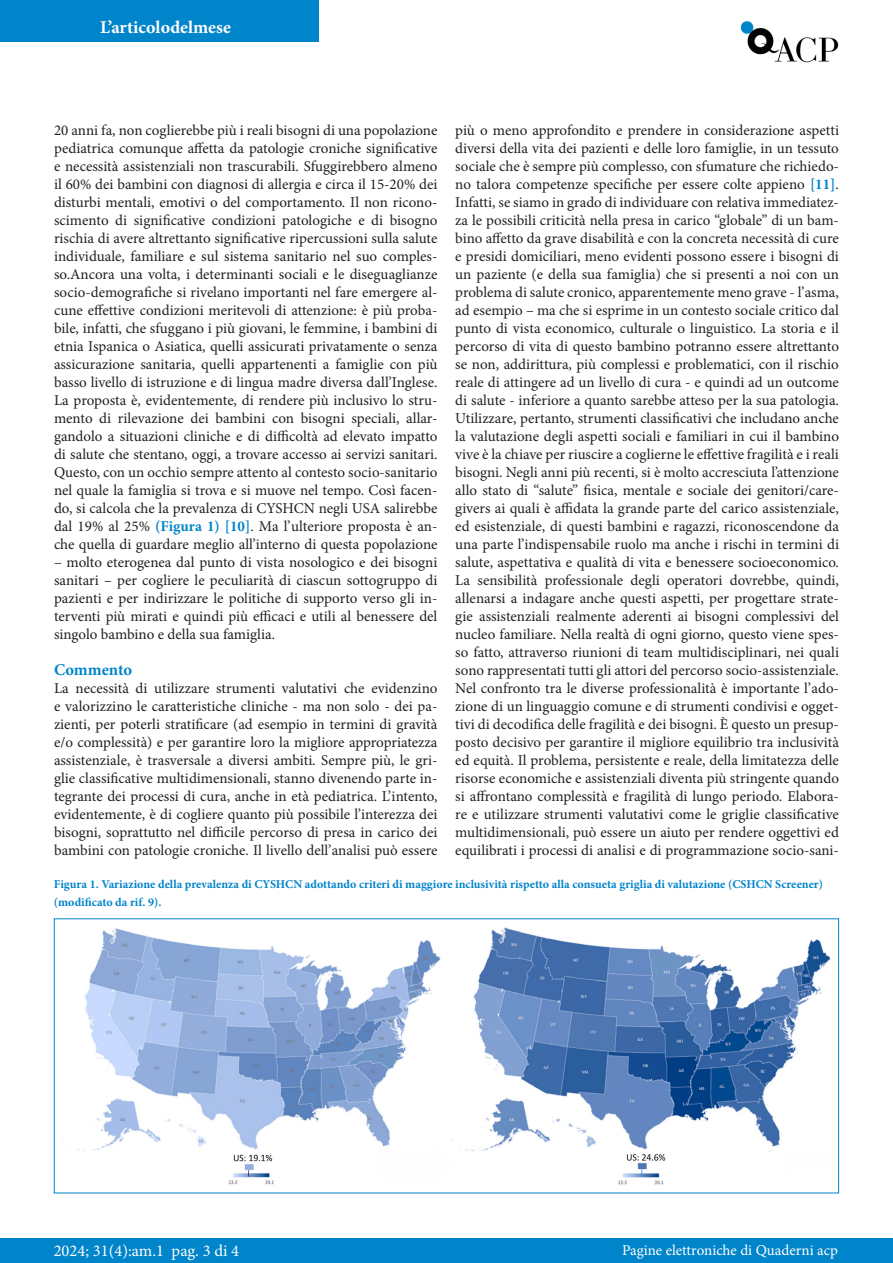
<style>
.page{position:relative;width:893px;height:1263px;background:#fff}
.page>*{position:absolute;margin:0;border:0;box-sizing:border-box;transform-origin:0 0}
.t1{font:700 18px "Minion Pro";color:#fff}
.t2{font:16.5px "Minion Pro";color:#fff}
.t3{font:700 16.5px "Minion Pro";letter-spacing:-.005em;color:#0084ca}
.t4{font:15px/18px "Minion Pro";color:#231f20;text-align:justify}
.t5{font:15px "Minion Pro";color:#fff}
.t6{font:700 12px/18px "Minion Pro";color:#0084ca}
.s1{font-weight:700;color:#0084ca}
</style>
<div class="page">
<div style="left:0;top:0;width:319px;height:41px;background:#0084ca"></div>
<img style="left:740px;top:21px;width:99px;height:42px">
<div style="left:1px;top:1239px;width:892px;height:24px;background:#0084ca"></div>
<img style="left:62px;top:927px;width:769px;height:258px">
<p class="t1" style="left:100px;top:15px;width:132px">L’articolodelmese</p>
<p class="t4" style="left:54px;top:121px;width:385px">20 anni fa, non coglierebbe più i reali bisogni di una popolazione pediatrica comunque affetta da patologie croniche significative e necessità assistenziali non trascurabili. Sfuggirebbero almeno il 60% dei bambini con diagnosi di allergia e circa il 15-20% dei disturbi mentali, emotivi o del comportamento. Il non ricono&shy;scimento di significative condizioni patologiche e di bisogno rischia di avere altrettanto significative ripercussioni sulla salute individuale, familiare e sul sistema sanitario nel suo comples&shy;so.Ancora una volta, i determinanti sociali e le diseguaglianze socio-demografiche si rivelano importanti nel fare emergere al&shy;cune effettive condizioni meritevoli di attenzione: è più proba&shy;bile, infatti, che sfuggano i più giovani, le femmine, i bambini di etnia Ispanica o Asiatica, quelli assicurati privatamente o senza assicurazione sanitaria, quelli appartenenti a famiglie con più basso livello di istruzione e di lingua madre diversa dall’Inglese.<br>La proposta è, evidentemente, di rendere più inclusivo lo stru&shy;mento di rilevazione dei bambini con bisogni speciali, allar&shy;gandolo a situazioni cliniche e di difficoltà ad elevato impatto di salute che stentano, oggi, a trovare accesso ai servizi sanitari.<br>Questo, con un occhio sempre attento al contesto socio-sanitario nel quale la famiglia si trova e si muove nel tempo. Così facen&shy;do, si calcola che la prevalenza di CYSHCN negli USA salirebbe dal 19% al 25% <span class="s1">(Figura 1) [10]</span>. Ma l’ulteriore proposta è an&shy;che quella di guardare meglio all’interno di questa popolazione</p>
<p class="t4" style="left:54px;top:553px;width:385px">– molto eterogenea dal punto di vista nosologico e dei bisogni sanitari – per cogliere le peculiarità di ciascun sottogruppo di pazienti e per indirizzare le politiche di supporto verso gli in&shy;terventi più mirati e quindi più efficaci e utili al benessere del singolo bambino e della sua famiglia.</p>
<p class="t3" style="left:54px;top:658px;width:80px">Commento</p>
<p class="t4" style="left:54px;top:679px;width:385px">La necessità di utilizzare strumenti valutativi che evidenzino e valorizzino le caratteristiche cliniche - ma non solo - dei pa&shy;zienti, per poterli stratificare (ad esempio in termini di gravità e/o complessità) e per garantire loro la migliore appropriatezza assistenziale, è trasversale a diversi ambiti. Sempre più, le gri&shy;glie classificative multidimensionali, stanno divenendo parte in&shy;tegrante dei processi di cura, anche in età pediatrica. L’intento, evidentemente, è di cogliere quanto più possibile l’interezza dei bisogni, soprattutto nel difficile percorso di presa in carico dei bambini con patologie croniche. Il livello dell’analisi può essere</p>
<p class="t4" style="left:455px;top:121px;width:385px">più o meno approfondito e prendere in considerazione aspetti diversi della vita dei pazienti e delle loro famiglie, in un tessuto sociale che è sempre più complesso, con sfumature che richiedo&shy;no talora competenze specifiche per essere colte appieno <span class="s1">[11]</span>.<br>Infatti, se siamo in grado di individuare con relativa immediatez&shy;za le possibili criticità nella presa in carico “globale” di un bam&shy;bino affetto da grave disabilità e con la concreta necessità di cure e presidi domiciliari, meno evidenti possono essere i bisogni di un paziente (e della sua famiglia) che si presenti a noi con un problema di salute cronico, apparentemente meno grave - l’asma, ad esempio – ma che si esprime in un contesto sociale critico dal punto di vista economico, culturale o linguistico. La storia e il percorso di vita di questo bambino potranno essere altrettanto se non, addirittura, più complessi e problematici, con il rischio reale di attingere ad un livello di cura - e quindi ad un outcome di salute - inferiore a quanto sarebbe atteso per la sua patologia.<br>Utilizzare, pertanto, strumenti classificativi che includano anche la valutazione degli aspetti sociali e familiari in cui il bambino vive è la chiave per riuscire a coglierne le effettive fragilità e i reali bisogni. Negli anni più recenti, si è molto accresciuta l’attenzione allo stato di “salute” fisica, mentale e sociale dei genitori/care&shy;givers ai quali è affidata la grande parte del carico assistenziale, ed esistenziale, di questi bambini e ragazzi, riconoscendone da una parte l’indispensabile ruolo ma anche i rischi in termini di salute, aspettativa e qualità di vita e benessere socioeconomico.<br>La sensibilità professionale degli operatori dovrebbe, quindi, allenarsi a indagare anche questi aspetti, per progettare strate&shy;gie assistenziali realmente aderenti ai bisogni complessivi del nucleo familiare. Nella realtà di ogni giorno, questo viene spes&shy;so fatto, attraverso riunioni di team multidisciplinari, nei quali sono rappresentati tutti gli attori del percorso socio-assistenziale.<br>Nel confronto tra le diverse professionalità è importante l’ado&shy;zione di un linguaggio comune e di strumenti condivisi e ogget&shy;tivi di decodifica delle fragilità e dei bisogni. È questo un presup&shy;posto decisivo per garantire il migliore equilibrio tra inclusività ed equità. Il problema, persistente e reale, della limitatezza delle risorse economiche e assistenziali diventa più stringente quando si affrontano complessità e fragilità di lungo periodo. Elabora&shy;re e utilizzare strumenti valutativi come le griglie classificative multidimensionali, può essere un aiuto per rendere oggettivi ed equilibrati i processi di analisi e di programmazione socio-sani-</p>
<p class="t6" style="left:54px;top:875px;width:770px">Figura 1. Variazione della prevalenza di CYSHCN adottando criteri di maggiore inclusività rispetto alla consueta griglia di valutazione (CSHCN Screener) (modificato da rif. 9).</p>
<p class="t2" style="left:54px;top:1240px;width:187px">2024; 31(4):am.1 pag. 3 di 4</p>
<p class="t5" style="left:622px;top:1240px;width:217px">Pagine elettroniche di Quaderni acp</p>
</div>
